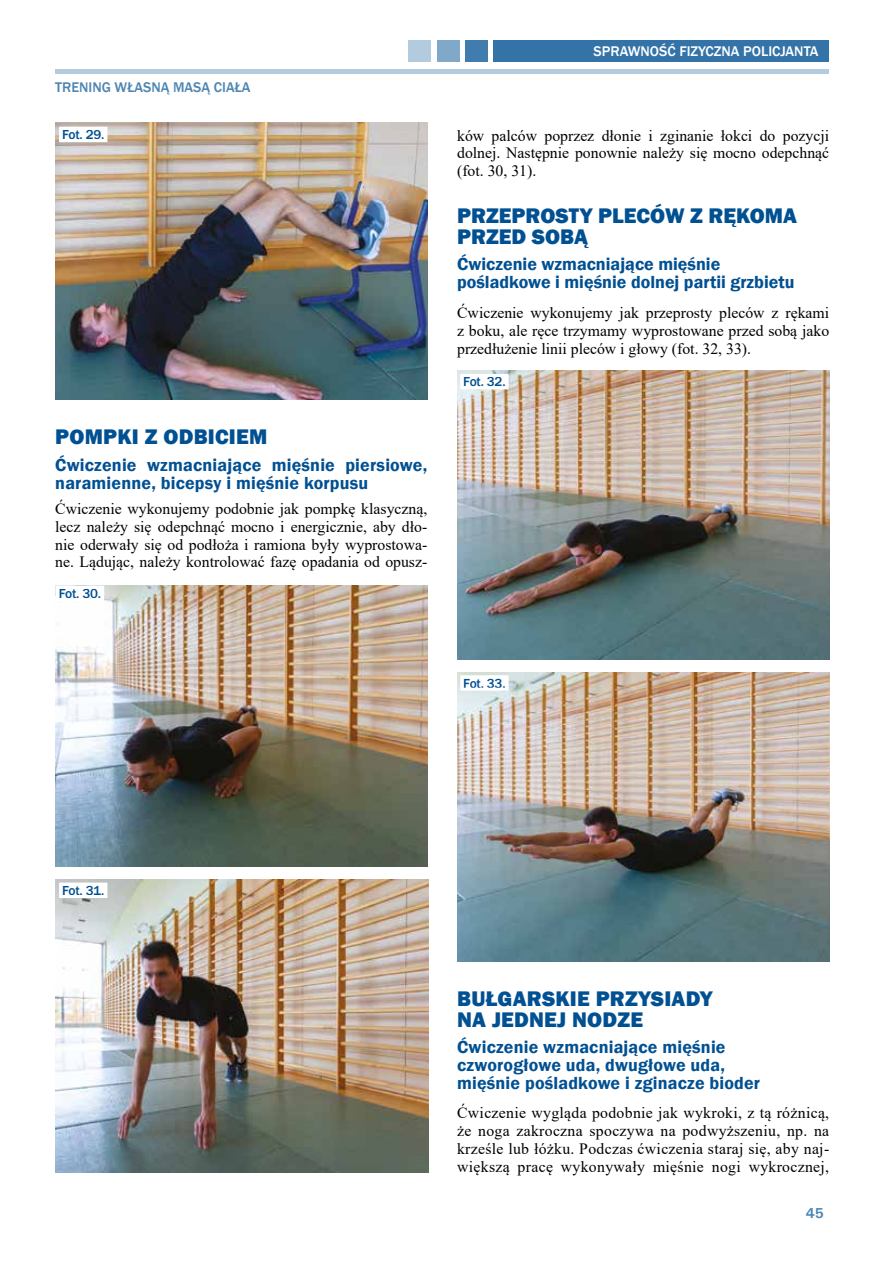
<style>
.page{position:relative;width:893px;height:1263px;background:#fff}
.page>*{position:absolute;margin:0;border:0;box-sizing:border-box;transform-origin:0 0}
.t1{font:800 21.75px/21px "Franklin Gothic";letter-spacing:.01em;color:#005092}
.t2{font:600 18px/18px "Franklin Gothic";letter-spacing:.01em;color:#005092}
.t3{font:15.75px/17.9px "Times New Roman";color:#000;text-align:justify}
.t4{font:500 14.4px "Franklin Gothic";color:#fff}
.t5{font:500 14.4px "Franklin Gothic";color:#4d85b2}
.t6{font:700 14.4px "Univers";color:#4d85b2}
.t7{font:500 13.5px "Franklin Gothic";letter-spacing:-.02em;color:#005092}
</style>
<div class="page">
<hr style="left:55px;top:70px;width:774px;height:4px;background:#b3cbde">
<div style="left:493px;top:41px;width:336px;height:21px;background:#3373a8"></div>
<div style="left:465px;top:41px;width:23px;height:21px;background:#407cad"></div>
<div style="left:437px;top:41px;width:22px;height:21px;background:#80a8c8"></div>
<div style="left:408px;top:41px;width:23px;height:21px;background:#b3cbde"></div>
<img style="left:457px;top:371px;width:372px;height:289px">
<img style="left:55px;top:123px;width:372px;height:276px">
<img style="left:55px;top:586px;width:372px;height:280px">
<img style="left:56px;top:879px;width:372px;height:293px">
<div style="left:57px;top:587px;width:46px;height:13px;background:#fff"></div>
<div style="left:462px;top:375px;width:45px;height:13px;background:#fff"></div>
<div style="left:61px;top:128px;width:45px;height:13px;background:#fff"></div>
<div style="left:61px;top:884px;width:45px;height:12px;background:#fff"></div>
<div style="left:59px;top:882px;width:48px;height:16px;border:3px solid #fff"></div>
<img style="left:457px;top:672px;width:372px;height:289px">
<div style="left:462px;top:677px;width:45px;height:12px;background:#fff"></div>
<div style="left:460px;top:675px;width:49px;height:16px;border:3px solid #fff"></div>
<p class="t5" style="left:55px;top:78px;width:197px">TRENING WŁASNĄ MASĄ CIAŁA</p>
<p class="t7" style="left:62px;top:126px;width:44px">Fot. 29.</p>
<h1 class="t1" style="left:55px;top:426px;width:214px">POMPKI Z ODBICIEM</h1>
<p class="t2" style="left:55px;top:456px;width:374px">Ćwiczenie wzmacniające mięśnie piersiowe, naramienne, bicepsy i mięśnie korpusu</p>
<p class="t3" style="left:55px;top:499px;width:374px">Ćwiczenie wykonujemy podobnie jak pompkę klasyczną, lecz należy się odepchnąć mocno i energicznie, aby dło&shy;nie oderwały się od podłoża i ramiona były wyprostowa&shy;ne. Lądując, należy kontrolować fazę opadania od opusz-</p>
<p class="t7" style="left:59px;top:585px;width:44px">Fot. 30.</p>
<p class="t4" style="left:594px;top:43px;width:226px">SPRAWNOŚĆ FIZYCZNA POLICJANTA</p>
<p class="t3" style="left:457px;top:126px;width:374px">ków palców poprzez dłonie i zginanie łokci do pozycji dolnej. Następnie ponownie należy się mocno odepchnąć (fot. 30, 31).</p>
<h1 class="t1" style="left:457px;top:205px;width:341px">PRZEPROSTY PLECÓW Z RĘKOMA<br>PRZED SOBĄ</h1>
<p class="t2" style="left:457px;top:255px;width:339px">Ćwiczenie wzmacniające mięśnie pośladkowe i mięśnie dolnej partii grzbietu</p>
<p class="t3" style="left:457px;top:304px;width:374px">Ćwiczenie wykonujemy jak przeprosty pleców z rękami z boku, ale ręce trzymamy wyprostowane przed sobą jako przedłużenie linii pleców i głowy (fot. 32, 33).</p>
<p class="t7" style="left:463px;top:373px;width:44px">Fot. 32.</p>
<p class="t7" style="left:463px;top:675px;width:44px">Fot. 33.</p>
<p class="t7" style="left:62px;top:882px;width:44px">Fot. 31.</p>
<h1 class="t1" style="left:457px;top:988px;width:257px">BUŁGARSKIE PRZYSIADY<br>NA JEDNEJ NODZE</h1>
<p class="t2" style="left:457px;top:1038px;width:305px">Ćwiczenie wzmacniające mięśnie czworogłowe uda, dwugłowe uda, mięśnie pośladkowe i zginacze bioder</p>
<p class="t3" style="left:457px;top:1104px;width:374px">Ćwiczenie wygląda podobnie jak wykroki, z tą różnicą, że noga zakroczna spoczywa na podwyższeniu, np. na krześle lub łóżku. Podczas ćwiczenia staraj się, aby naj&shy;większą pracę wykonywały mięśnie nogi wykrocznej,</p>
<p class="t6" style="left:806px;top:1204px;width:20px">45</p>
</div>
